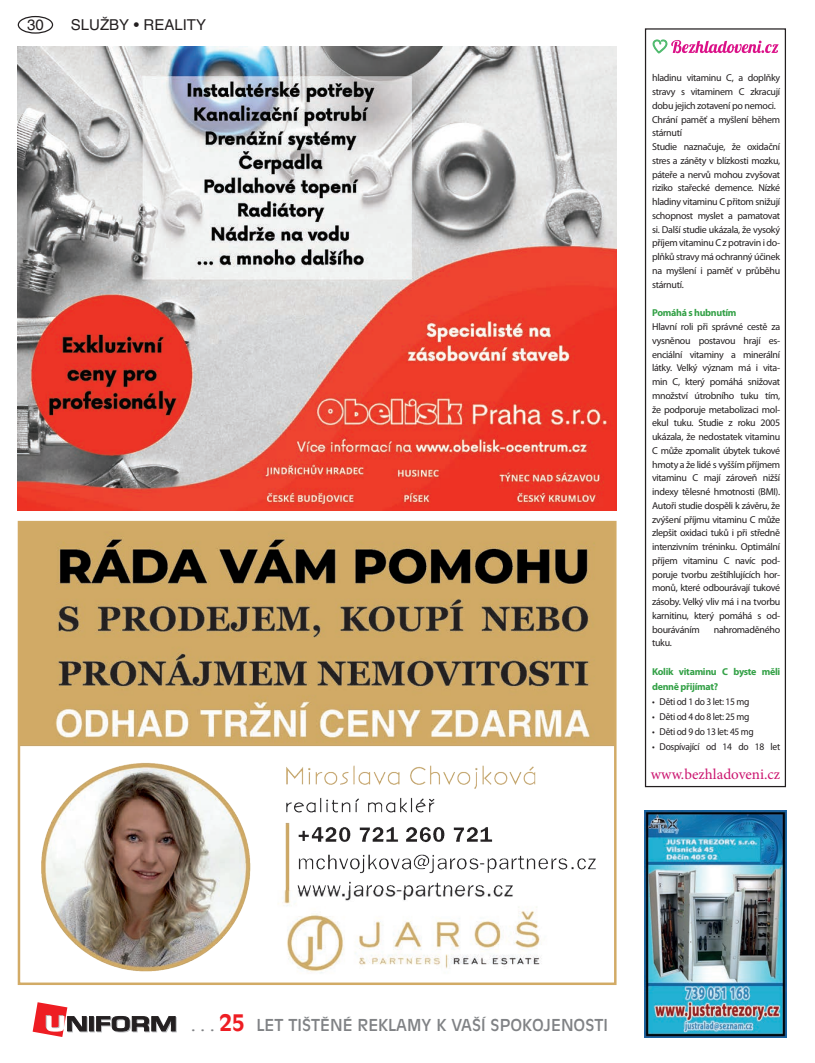
<style>
.page{position:relative;width:815px;height:1063px;background:#fff}
.page>*{position:absolute;margin:0;border:0;box-sizing:border-box;transform-origin:0 0}
.t1{font:16.25px "Antique Olive CE";color:#808285}
.t2{font:15px "Minion Pro";color:#cb156f}
.t3{font:15px "Helvetica CE";color:#231f20}
.t4{font:10px/13.8px "Myriad Pro";letter-spacing:-.03em;color:#231f20}
.t5{font:10px "Myriad Pro";letter-spacing:-.03em;color:#231f20;scale:.95 1}
.t6{font:700 10px/15px "Myriad Pro";letter-spacing:-.03em;color:#34a147}
.s1{font-weight:700;font-size:22.5px;color:#ee1d23}
</style>
<div class="page">
<div style="left:18px;top:16px;width:35px;height:18px;border:1px solid #231f20;border-radius:50%"></div>
<div style="left:645px;top:28px;width:141px;height:759px;border:1px solid #231f20"></div>
<svg style="left:90px;top:1017px;width:5px;height:15px"></svg>
<svg style="left:89px;top:1016px;width:5px;height:15px"></svg>
<svg style="left:96px;top:1016px;width:81px;height:16px"></svg>
<svg style="left:33px;top:1002px;width:55px;height:35px"></svg>
<img style="left:645px;top:811px;width:141px;height:226px">
<img style="left:21px;top:524px;width:593px;height:449px">
<div style="left:18px;top:521px;width:599px;height:464px;border:2px solid #d2ab66"></div>
<img style="left:18px;top:46px;width:599px;height:464px">
<svg style="left:653px;top:40px;width:126px;height:13px"></svg>
<h2 class="t3" style="left:27px;top:16px;width:18px">30</h2>
<h2 class="t3" style="left:71px;top:16px;width:137px">SLUŽBY • REALITY</h2>
<p class="t4" style="left:652px;top:71px;width:130px">hladinu vitaminu C, a doplňky stravy s vitaminem C zkracují dobu jejich zotavení po nemoci.<br>Chrání paměť a myšlení během stárnutí<br>Studie naznačuje, že oxidační stres a záněty v blízkosti mozku, páteře a nervů mohou zvyšovat riziko stařecké demence. Nízké hladiny vitaminu C přitom snižují schopnost myslet a pamatovat si. Další studie ukázala, že vysoký příjem vitaminu C z potravin i do&shy;plňků stravy má ochranný účinek na myšlení i paměť v průběhu stárnutí.</p>
<p class="t6" style="left:652px;top:305px;width:86px">Pomáhá s hubnutím</p>
<p class="t4" style="left:652px;top:320px;width:130px;text-align:justify">Hlavní roli při správné cestě za vysněnou postavou hrají es&shy;enciální vitaminy a minerální látky. Velký význam má i vita&shy;min C, který pomáhá snižovat množství útrobního tuku tím, že podporuje metabolizaci mol&shy;ekul tuku. Studie z roku 2005 ukázala, že nedostatek vitaminu C může zpomalit úbytek tukové hmoty a že lidé s vyšším příjmem vitaminu C mají zároveň nižší indexy tělesné hmotnosti (BMI).<br>Autoři studie dospěli k závěru, že zvýšení příjmu vitaminu C může zlepšit oxidaci tuků i při středně intenzivním tréninku. Optimální příjem vitaminu C navíc pod&shy;poruje tvorbu zeštíhlujících hor&shy;monů, které odbourávají tukové zásoby. Velký vliv má i na tvorbu karnitinu, který pomáhá s od&shy;bouráváním</p>
<p class="t4" style="left:714px;top:622px;width:68px">nahromaděného</p>
<p class="t4" style="left:652px;top:636px;width:21px">tuku.</p>
<p class="t6" style="left:652px;top:664px;width:130px">Kolik vitaminu C byste měli denně přijímat?</p>
<p class="t5" style="left:652px;top:696px;width:104px">• Děti od 1 do 3 let: 15 mg</p>
<p class="t5" style="left:652px;top:711px;width:104px">• Děti od 4 do 8 let: 25 mg</p>
<p class="t5" style="left:652px;top:726px;width:109px">• Děti od 9 do 13 let: 45 mg</p>
<p class="t5" style="left:652px;top:741px;width:136px">• Dospívající od 14 do 18 let</p>
<h2 class="t2" style="left:651px;top:764px;width:131px">www.bezhladoveni.cz</h2>
<h1 class="t1" style="left:191px;top:1016px;width:418px">. . . <span class="s1">25</span> LET TIŠTĚNÉ REKLAMY K VAŠÍ SPOKOJENOSTI</h1>
</div>
